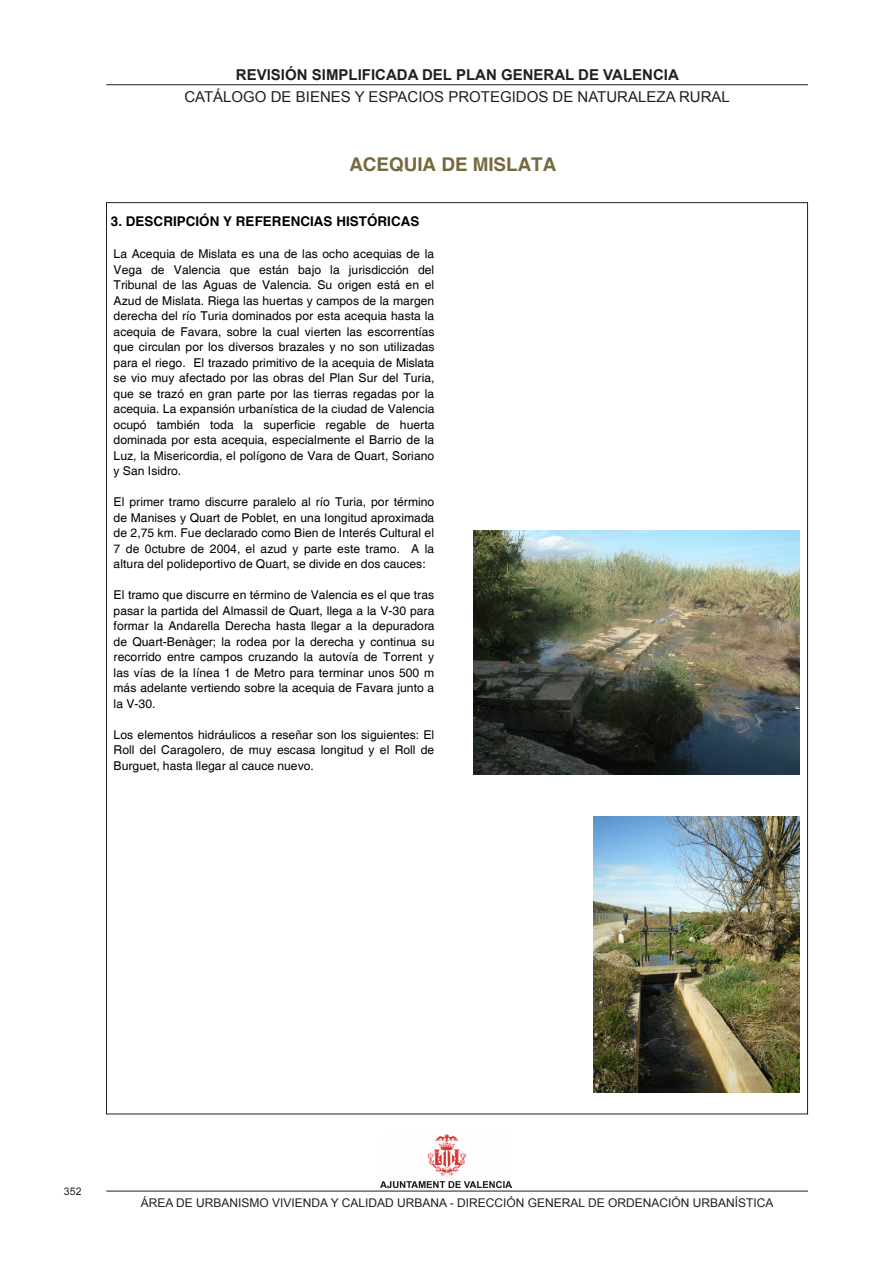
<style>
.page{position:relative;width:893px;height:1263px;background:#fff}
.page>*{position:absolute;margin:0;border:0;box-sizing:border-box;transform-origin:0 0}
.t1{font:700 18.9px "Helvetica";letter-spacing:-.005em;color:#766a3d}
.t2{font:15px "Arial";color:#231f20}
.t3{font:700 15px "Arial";color:#231f20}
.t4{font:700 13.35px "Helvetica";color:#000}
.t5{font:12.15px/15.5px "Helvetica";letter-spacing:.005em;color:#000;text-align:justify}
.t6{font:12px "Arial";color:#231f20}
.t7{font:10.5px "Arial";color:#231f20}
</style>
<div class="page">
<hr style="left:106px;top:84px;width:702px;height:1px;background:#231f20">
<img style="left:381px;top:1134px;width:130px;height:53px">
<hr style="left:106px;top:1191px;width:702px;height:1px;background:#231f20">
<img style="left:593px;top:816px;width:206px;height:277px">
<img style="left:473px;top:531px;width:326px;height:243px">
<p class="t3" style="left:236px;top:65px;width:444px">REVISIÓN SIMPLIFICADA DEL PLAN GENERAL DE VALENCIA</p>
<p class="t2" style="left:184px;top:87px;width:547px">CATÁLOGO DE BIENES Y ESPACIOS PROTEGIDOS DE NATURALEZA RURAL</p>
<p class="t1" style="left:349px;top:153px;width:209px">ACEQUIA DE MISLATA</p>
<p class="t4" style="left:111px;top:213px;width:310px">3. DESCRIPCIÓN Y REFERENCIAS HISTÓRICAS</p>
<p class="t5" style="left:114px;top:247px;width:322px">La Acequia de Mislata es una de las ocho acequias de la Vega de Valencia que están bajo la jurisdicción del Tribunal de las Aguas de Valencia. Su origen está en el Azud de Mislata. Riega las huertas y campos de la margen derecha del río Turia dominados por esta acequia hasta la acequia de Favara, sobre la cual vierten las escorrentías que circulan por los diversos brazales y no son utilizadas para el riego. El trazado primitivo de la acequia de Mislata se vio muy afectado por las obras del Plan Sur del Turia, que se trazó en gran parte por las tierras regadas por la acequia. La expansión urbanística de la ciudad de Valencia ocupó también toda la superficie regable de huerta dominada por esta acequia, especialmente el Barrio de la Luz, la Misericordia, el polígono de Vara de Quart, Soriano y San Isidro.</p>
<p class="t5" style="left:114px;top:495px;width:322px">El primer tramo discurre paralelo al río Turia, por término de Manises y Quart de Poblet, en una longitud aproximada de 2,75 km. Fue declarado como Bien de Interés Cultural el 7 de 0ctubre de 2004, el azud y parte este tramo. A la altura del polideportivo de Quart, se divide en dos cauces:</p>
<p class="t5" style="left:114px;top:588px;width:323px">El tramo que discurre en término de Valencia es el que tras pasar la partida del Almassil de Quart, llega a la V-30 para formar la Andarella Derecha hasta llegar a la depuradora de Quart-Benàger; la rodea por la derecha y continua su recorrido entre campos cruzando la autovía de Torrent y las vías de la línea 1 de Metro para terminar unos 500 m más adelante vertiendo sobre la acequia de Favara junto a la V-30.</p>
<p class="t5" style="left:114px;top:727px;width:322px">Los elementos hidráulicos a reseñar son los siguientes: El Roll del Caragolero, de muy escasa longitud y el Roll de Burguet, hasta llegar al cauce nuevo.</p>
<p class="t7" style="left:64px;top:1185px;width:19px">352</p>
<p class="t6" style="left:141px;top:1195px;width:634px">ÁREA DE URBANISMO VIVIENDA Y CALIDAD URBANA - DIRECCIÓN GENERAL DE ORDENACIÓN URBANÍSTICA</p>
</div>
